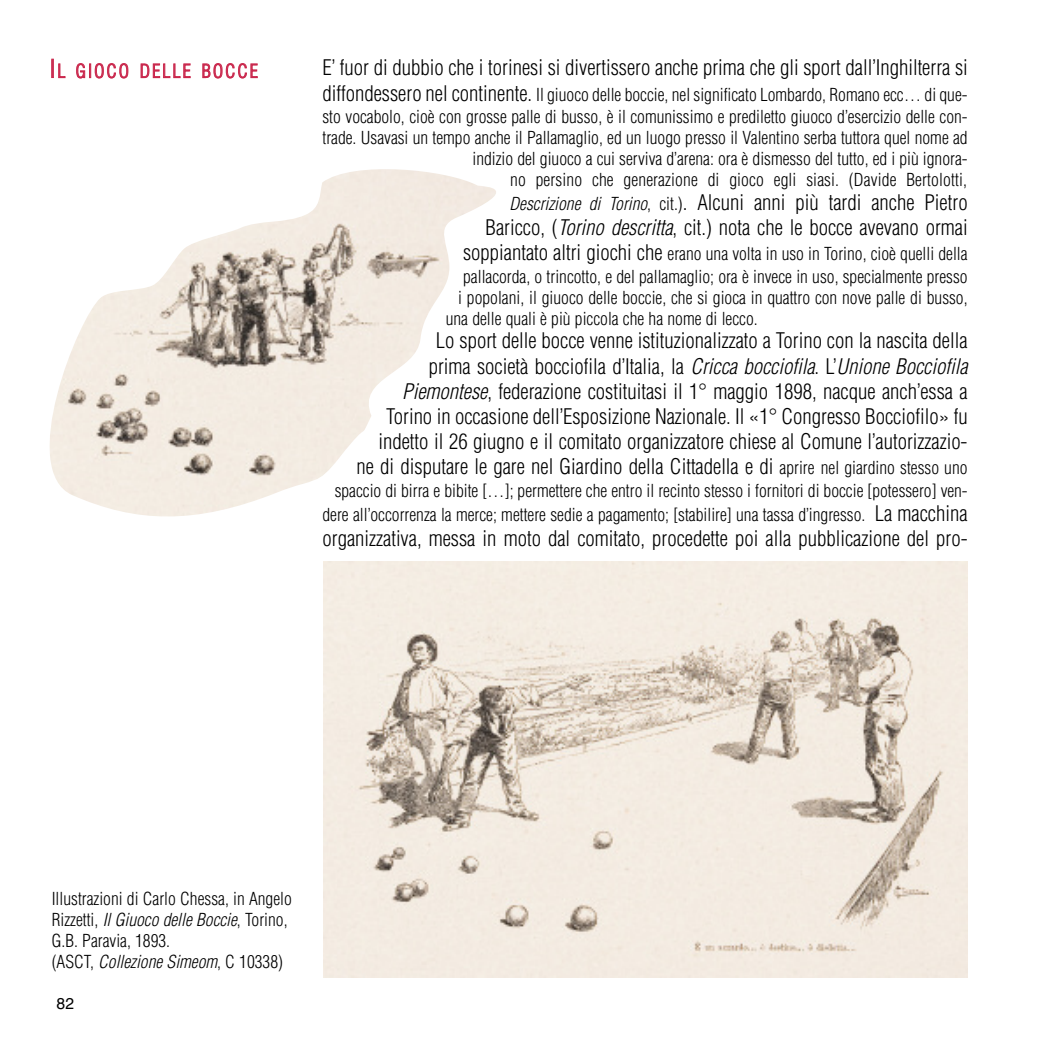
<style>
.page{position:relative;width:1042px;height:1042px;background:#fff}
.page>*{position:absolute;margin:0;border:0;box-sizing:border-box;transform-origin:0 0}
.t1{font:300 condensed 21px/25.2px "Helvetica";color:#000;text-align:right}
.t2{font:300 condensed 18.38px "Helvetica";letter-spacing:.11em;color:#ca284d}
.t3{font:300 condensed 17.5px/21px "Helvetica";color:#000}
.t4{font:15.75px "Helvetica";color:#000}
.s1{font-size:24.5px}
.s2{font-size:21px}
.s3{font-style:italic;font-size:17.5px}
.s4{font-size:17.5px}
.s5{font-style:italic}
</style>
<div class="page">
<img style="left:49px;top:169px;width:447px;height:348px">
<img style="left:324px;top:561px;width:643px;height:416px">
<p class="t2" style="left:50px;top:61px;width:209px"><span class="s1">I</span>L GIOCO DELLE BOCCE</p>
<p class="t1" style="left:322px;top:55px;width:647px">E’ fuor di dubbio che i torinesi si divertissero anche prima che gli sport dall’Inghilterra si</p>
<p class="t3" style="left:322px;top:83px;width:647px;line-height:22.6px"><span class="s2">diffondessero nel continente.</span> Il giuoco delle boccie, nel significato Lombardo, Romano ecc… di que&shy;sto vocabolo, cioè con grosse palle di busso, è il comunissimo e prediletto giuoco d’esercizio delle con-</p>
<p class="t3" style="left:322px;top:128px;width:646px;text-align:right">trade. Usavasi un tempo anche il Pallamaglio, ed un luogo presso il Valentino serba tuttora quel nome ad indizio del giuoco a cui serviva d’arena: ora è dismesso del tutto, ed i più ignora-<br>no persino che generazione di gioco egli siasi. (Davide Bertolotti,</p>
<p class="t1" style="left:485px;top:190px;width:484px"><span class="s3">Descrizione di Torino</span><span class="s4">, cit.)</span>. Alcuni anni più tardi anche Pietro<br>Baricco, (<span class="s5">Torino descritta</span>, cit.) nota che le bocce avevano ormai</p>
<p class="t3" style="left:463px;top:244px;width:506px"><span class="s2">soppiantato altri giochi che</span> erano una volta in uso in Torino, cioè quelli della</p>
<p class="t3" style="left:463px;top:266px;width:506px">pallacorda, o trincotto, e del pallamaglio; ora è invece in uso, specialmente presso</p>
<p class="t3" style="left:458px;top:287px;width:511px">i popolani, il giuoco delle boccie, che si gioca in quattro con nove palle di busso,</p>
<p class="t3" style="left:446px;top:308px;width:313px">una delle quali è più piccola che ha nome di lecco.</p>
<p class="t1" style="left:357px;top:328px;width:612px">Lo sport delle bocce venne istituzionalizzato a Torino con la nascita della<br>prima società bocciofila d’Italia, la <span class="s5">Cricca bocciofila</span>. L’<span class="s5">Unione Bocciofila Piemontese</span>, federazione costituitasi il 1° maggio 1898, nacque anch’essa a Torino in occasione dell’Esposizione Nazionale. Il «1° Congresso Bocciofilo» fu indetto il 26 giugno e il comitato organizzatore chiese al Comune l’autorizzazio&shy;ne di disputare le gare nel Giardino della Cittadella e di <span class="s4">aprire nel giardino stesso uno</span></p>
<p class="t3" style="left:322px;top:479px;width:646px;line-height:23.6px;text-align:right">spaccio di birra e bibite […]; permettere che entro il recinto stesso i fornitori di boccie [potessero] ven&shy;dere all’occorrenza la merce; mettere sedie a pagamento; [stabilire] una tassa d’ingresso. <span class="s2">La macchina</span></p>
<p class="t1" style="left:322px;top:526px;width:647px">organizzativa, messa in moto dal comitato, procedette poi alla pubblicazione del pro-</p>
<p class="t3" style="left:52px;top:888px;width:242px">Illustrazioni di Carlo Chessa, in Angelo Rizzetti, <span class="s5">Il Giuoco delle Boccie</span>, Torino, G.B. Paravia, 1893.<br>(ASCT, <span class="s5">Collezione Simeom</span>, C 10338)</p>
<p class="t4" style="left:57px;top:997px;width:19px">82</p>
</div>
